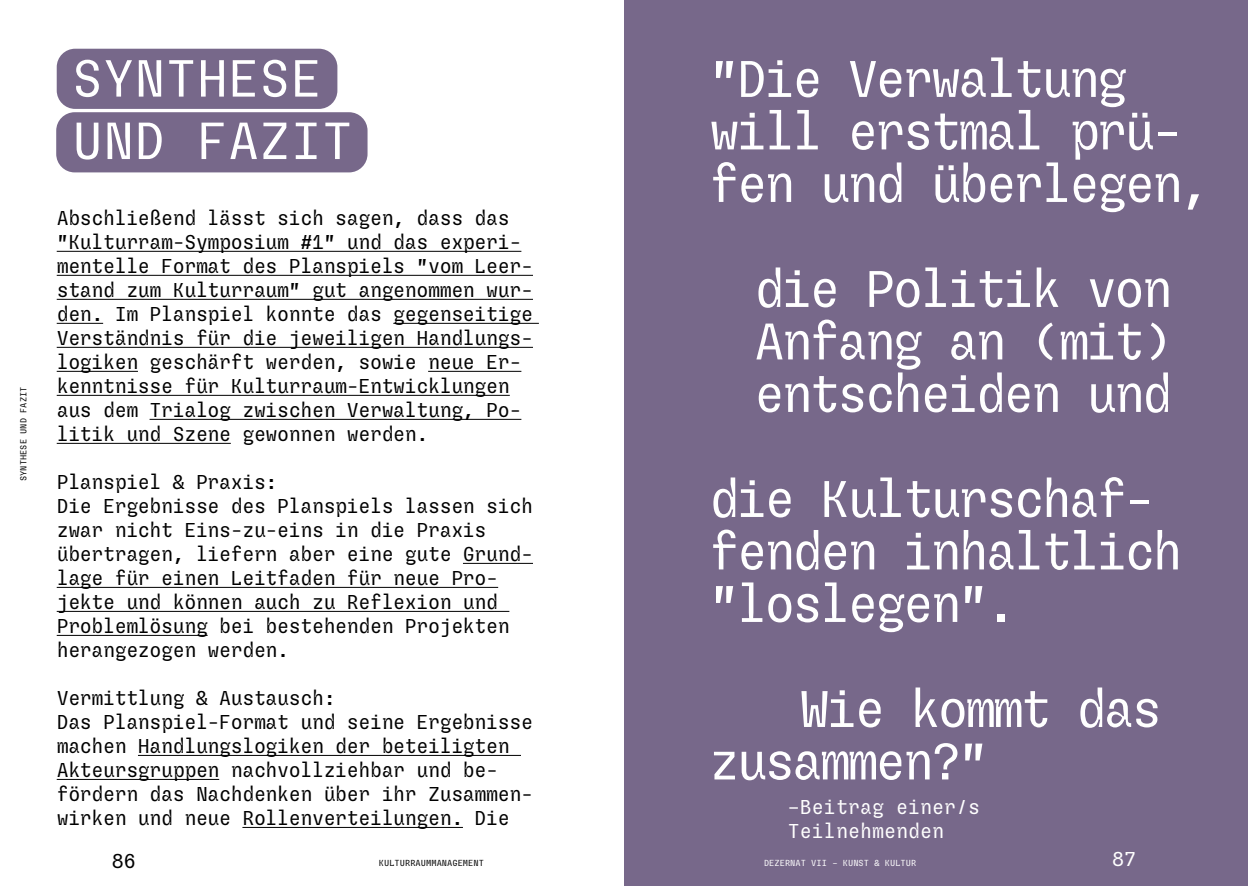
<style>
.page{position:relative;width:1248px;height:886px;background:#fff}
.page>*{position:absolute;margin:0;border:0;box-sizing:border-box;transform-origin:0 0}
.t1{font:52px/62.4px "Sligoil Micro";color:#fff}
.t2{font:51.25px/52.5px "Sligoil Micro";letter-spacing:-.06em;color:#fff}
.t3{font:20px/24px "Sligoil Micro";letter-spacing:-.02em;color:#000}
.t4{font:20px/24px "Sligoil Micro";color:#fff}
.t5{font:8.75px "Sligoil Micro";color:#000}
.t6{font:8.75px "Sligoil Micro";color:#fff}
</style>
<div class="page">
<div style="left:624px;top:0;width:623px;height:886px;background:#77688a"></div>
<hr style="left:57px;top:251px;width:464px;height:1px;background:#000">
<hr style="left:57px;top:275px;width:476px;height:1px;background:#000">
<hr style="left:57px;top:299px;width:476px;height:1px;background:#000">
<hr style="left:57px;top:323px;width:46px;height:1px;background:#000">
<hr style="left:393px;top:323px;width:146px;height:1px;background:#000">
<hr style="left:57px;top:347px;width:476px;height:1px;background:#000">
<hr style="left:57px;top:371px;width:81px;height:1px;background:#000">
<hr style="left:428px;top:371px;width:93px;height:1px;background:#000">
<hr style="left:57px;top:395px;width:452px;height:1px;background:#000">
<hr style="left:149px;top:419px;width:372px;height:1px;background:#000">
<hr style="left:57px;top:443px;width:174px;height:1px;background:#000">
<hr style="left:463px;top:563px;width:70px;height:1px;background:#000">
<hr style="left:57px;top:587px;width:441px;height:1px;background:#000">
<hr style="left:57px;top:611px;width:452px;height:1px;background:#000">
<hr style="left:57px;top:635px;width:150px;height:1px;background:#000">
<hr style="left:138px;top:755px;width:383px;height:1px;background:#000">
<hr style="left:57px;top:779px;width:162px;height:1px;background:#000">
<hr style="left:242px;top:827px;width:221px;height:1px;background:#000">
<div style="left:56px;top:112px;width:311px;height:60px;background:#77688a;border-radius:18px"></div>
<div style="left:57px;top:49px;width:280px;height:60px;background:#77688a;border-radius:18px"></div>
<p class="t5" style="left:18px;top:481px;width:96px;rotate:-90deg">SYNTHESE UND FAZIT</p>
<h1 class="t1" style="left:72px;top:46px;width:282px">SYNTHESE<br>UND FAZIT</h1>
<p class="t3" style="left:57px;top:205px;width:477px">Abschließend lässt sich sagen, dass das "Kulturram-Symposium #1" und das experi&shy;mentelle Format des Planspiels "vom Leer&shy;stand zum Kulturraum" gut angenommen wur&shy;den. Im Planspiel konnte das gegenseitige Verständnis für die jeweiligen Handlungs&shy;logiken geschärft werden, sowie neue Er&shy;kenntnisse für Kulturraum-Entwicklungen aus dem Trialog zwischen Verwaltung, Po&shy;litik und Szene gewonnen werden.</p>
<p class="t3" style="left:57px;top:469px;width:477px">Planspiel &amp; Praxis:<br>Die Ergebnisse des Planspiels lassen sich zwar nicht Eins-zu-eins in die Praxis übertragen, liefern aber eine gute Grund&shy;lage für einen Leitfaden für neue Pro&shy;jekte und können auch zu Reflexion und Problemlösung bei bestehenden Projekten herangezogen werden.</p>
<p class="t3" style="left:57px;top:685px;width:477px">Vermittlung &amp; Austausch:<br>Das Planspiel-Format und seine Ergebnisse machen Handlungslogiken der beteiligten Akteursgruppen nachvollziehbar und be&shy;fördern das Nachdenken über ihr Zusammen&shy;wirken und neue Rollenverteilungen. Die</p>
<p class="t3" style="left:112px;top:849px;width:25px">86</p>
<p class="t5" style="left:379px;top:858px;width:107px">KULTURRAUMMANAGEMENT</p>
<h2 class="t2" style="left:709px;top:52px;width:503px">"Die Verwaltung will erstmal prü&shy;fen und überlegen,</h2>
<h2 class="t2" style="left:754px;top:262px;width:420px;text-align:justify">die Politik von Anfang an (mit) entscheiden und</h2>
<h2 class="t2" style="left:709px;top:472px;width:475px">die Kulturschaf&shy;fenden inhaltlich "loslegen".</h2>
<h2 class="t2" style="left:709px;top:682px;width:454px;text-indent:90px">Wie kommt das zusammen?"</h2>
<p class="t4" style="left:788px;top:794px;width:193px">–Beitrag einer/s<br>Teilnehmenden</p>
<p class="t6" style="left:764px;top:857px;width:154px">DEZERNAT VII – KUNST &amp; KULTUR</p>
<p class="t4" style="left:1112px;top:847px;width:25px">87</p>
</div>
